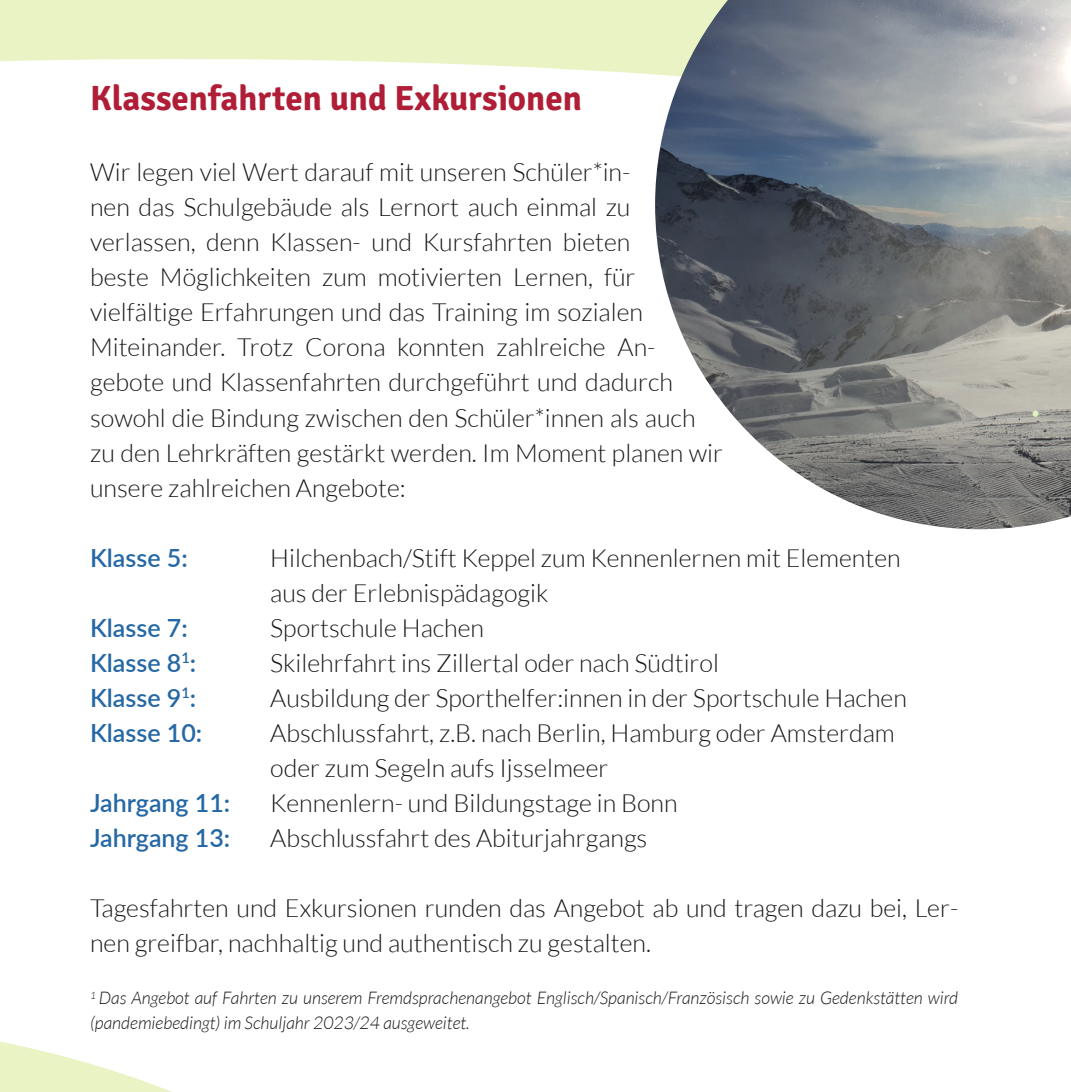
<style>
.page{position:relative;width:1071px;height:1092px;background:#fff}
.page>*{position:absolute;margin:0;border:0;box-sizing:border-box;transform-origin:0 0}
.t1{font:700 35px "Signika Negative";color:#af1e36}
.t2{font:300 25px/35px "Lato";color:#171818}
.t3{font:600 25px "Lato";color:#2568a5}
.t4{font:italic 300 17.5px/25px "Lato";color:#171818}
</style>
<div class="page">
<svg style="left:0;top:0;width:655px;height:75px;fill:#e9f3c3"></svg>
<svg style="left:0;top:1041px;width:169px;height:50px"></svg>
<img style="left:655px;top:0;width:415px;height:529px">
<p class="t1" style="left:90px;top:77px;width:493px">Klassenfahrten und Exkursionen</p>
<p class="t2" style="left:90px;top:155px;width:634px">Wir legen viel Wert darauf mit unseren Schüler*in-<br>nen das Schulgebäude als Lernort auch einmal zu verlassen, denn Klassen- und Kursfahrten bieten<br>beste Möglichkeiten zum motivierten Lernen, für vielfältige Erfahrungen und das Training im sozialen Miteinander. Trotz Corona konnten zahlreiche An&shy;gebote und Klassenfahrten durchgeführt und dadurch sowohl die Bindung zwischen den Schüler*innen als auch zu den Lehrkräften gestärkt werden. Im Moment planen wir unsere zahlreichen Angebote:</p>
<p class="t3" style="left:90px;top:539px;width:99px">Klasse 5:</p>
<p class="t2" style="left:270px;top:540px;width:631px">Hilchenbach/Stift Keppel zum Kennenlernen mit Elementen aus der Erlebnispädagogik</p>
<p class="t3" style="left:90px;top:609px;width:99px">Klasse 7:</p>
<p class="t2" style="left:270px;top:610px;width:215px">Sportschule Hachen</p>
<p class="t3" style="left:90px;top:644px;width:108px">Klasse 8<sup>1</sup>:</p>
<p class="t2" style="left:270px;top:645px;width:450px">Skilehrfahrt ins Zillertal oder nach Südtirol</p>
<p class="t3" style="left:90px;top:679px;width:108px">Klasse 9<sup>1</sup>:</p>
<p class="t2" style="left:270px;top:680px;width:638px">Ausbildung der Sporthelfer:innen in der Sportschule Hachen</p>
<p class="t3" style="left:90px;top:714px;width:114px">Klasse 10:</p>
<p class="t2" style="left:270px;top:715px;width:626px">Abschlussfahrt, z.B. nach Berlin, Hamburg oder Amsterdam</p>
<p class="t2" style="left:270px;top:750px;width:339px">oder zum Segeln aufs Ijsselmeer</p>
<p class="t3" style="left:90px;top:784px;width:142px">Jahrgang 11:</p>
<p class="t2" style="left:270px;top:785px;width:409px">Kennenlern- und Bildungstage in Bonn</p>
<p class="t3" style="left:90px;top:819px;width:142px">Jahrgang 13:</p>
<p class="t2" style="left:270px;top:820px;width:378px">Abschlussfahrt des Abiturjahrgangs</p>
<p class="t2" style="left:90px;top:890px;width:869px">Tagesfahrten und Exkursionen runden das Angebot ab und tragen dazu bei, Ler&shy;nen greifbar, nachhaltig und authentisch zu gestalten.</p>
<p class="t4" style="left:90px;top:986px;width:869px"><sup>1</sup> Das Angebot auf Fahrten zu unserem Fremdsprachenangebot Englisch/Spanisch/Französisch sowie zu Gedenkstätten wird (pandemiebedingt) im Schuljahr 2023/24 ausgeweitet.</p>
</div>
